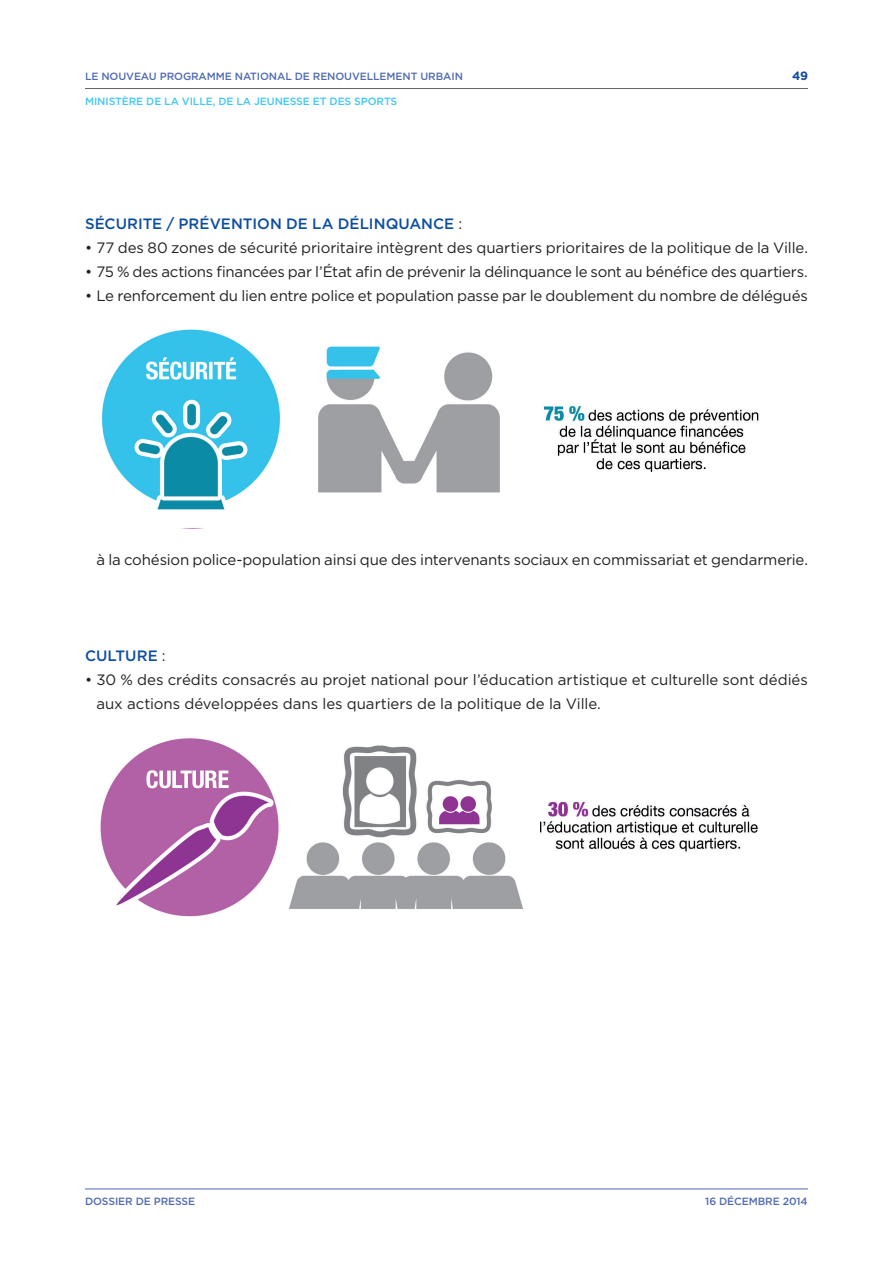
<style>
.page{position:relative;width:893px;height:1263px;background:#fff}
.page>*{position:absolute;margin:0;border:0;box-sizing:border-box;transform-origin:0 0}
._1_courant{font:15px/24px "Gotham";letter-spacing:-.01em;color:#231f20}
._1_courant-2{font:500 15px "Gotham";letter-spacing:.005em;color:#0d4da1}
.t1{font:700 12px "Gotham";color:#0d4da1}
.t2{font:500 10.5px "Gotham";letter-spacing:-.01em;color:#516bb3}
.t3{font:500 10.5px "Gotham";letter-spacing:-.01em;color:#40c7f4}
.s1{font-weight:400;color:#231f20}
</style>
<div class="page">
<hr style="left:85px;top:1188px;width:723px;height:1px;background:#516bb3">
<hr style="left:85px;top:88px;width:723px;height:1px;background:#636366">
<img style="left:101px;top:329px;width:658px;height:181px">
<img style="left:100px;top:738px;width:659px;height:179px">
<p class="t2" style="left:85px;top:69px;width:379px">LE NOUVEAU PROGRAMME NATIONAL DE RENOUVELLEMENT URBAIN</p>
<p class="t1" style="left:792px;top:68px;width:17px">49</p>
<p class="t3" style="left:85px;top:94px;width:314px">MINISTÈRE DE LA VILLE, DE LA JEUNESSE ET DES SPORTS</p>
<p class="_1_courant-2" style="left:85px;top:214px;width:379px">SÉCURITE / PRÉVENTION DE LA DÉLINQUANCE <span class="s1">:</span></p>
<p class="_1_courant" style="left:85px;top:235px;width:724px">• 77 des 80 zones de sécurité prioritaire intègrent des quartiers prioritaires de la politique de la Ville.</p>
<p class="_1_courant" style="left:85px;top:259px;width:724px">• 75 % des actions financées par l’État afin de prévenir la délinquance le sont au bénéfice des quartiers.</p>
<p class="_1_courant" style="left:85px;top:283px;width:724px">• Le renforcement du lien entre police et population passe par le doublement du nombre de délégués</p>
<p class="_1_courant" style="left:96px;top:547px;width:713px">à la cohésion police-population ainsi que des intervenants sociaux en commissariat et gendarmerie.</p>
<p class="_1_courant-2" style="left:85px;top:646px;width:82px">CULTURE <span class="s1">:</span></p>
<p class="_1_courant" style="left:96px;top:667px;width:713px;text-indent:-11px">• 30 % des crédits consacrés au projet national pour l’éducation artistique et culturelle sont dédiés aux actions développées dans les quartiers de la politique de la Ville.</p>
<p class="t2" style="left:85px;top:1195px;width:112px">DOSSIER DE PRESSE</p>
<p class="t2" style="left:705px;top:1195px;width:104px">16 DÉCEMBRE 2014</p>
</div>
